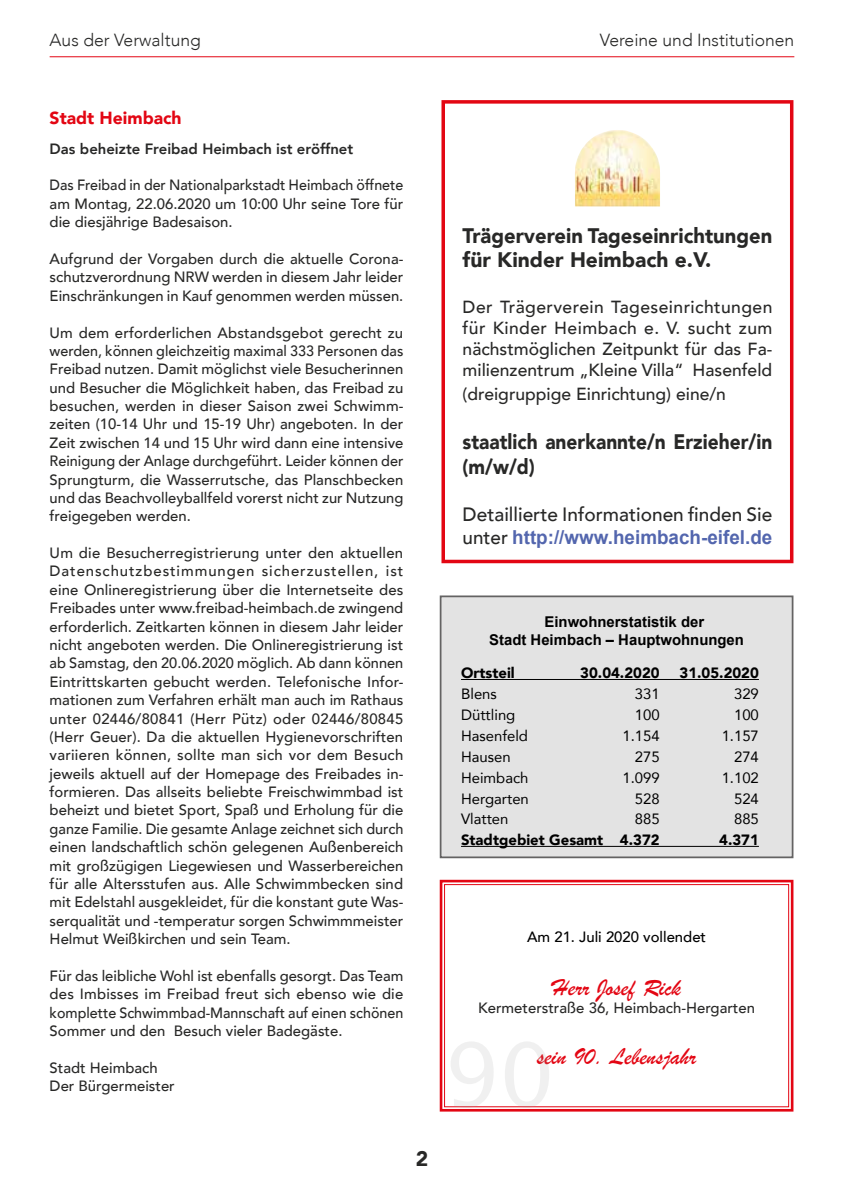
<style>
.page{position:relative;width:844px;height:1191px;background:#fff}
.page>*{position:absolute;margin:0;border:0;box-sizing:border-box;transform-origin:0 0}
.t1{font:24.5px "Brush Script";color:#e30613}
.t2{font:900 21px/24.5px "Avenir";color:#282827;scale:.96 1}
.t3{font:900 21px/24.5px "Avenir";color:#282827;scale:.91 1}
.t4{font:900 21px "Avenir";color:#282827}
.t5{font:500 19.25px "Avenir";color:#282827}
.t6{font:700 19.25px "Arial";color:#5366ae}
.t7{font:500 17.5px/21px "Avenir";color:#282827;text-align:justify}
.t8{font:300 17.5px "Avenir";color:#282827}
.t9{font:900 17.5px "Avenir";color:#e30613}
.t10{font:500 14.88px/18.4px "Avenir";color:#282827;text-align:justify}
.t11{font:500 14.88px/18.4px "Avenir";color:#282827;text-align:justify;scale:.96 1}
.t12{font:14.88px "Avenir";color:#000}
.t13{font:900 14.88px "Avenir";color:#000}
.t14{font:700 14.88px/17.8px "Arial";color:#000}
.t15{font:800 14.88px "Avenir";color:#282827}
.t16{font:500 14.88px "Avenir";color:#000}
.s1{font-family:"Avenir";font-weight:500;color:#282827}
</style>
<div class="page">
<hr style="left:50px;top:56px;width:744px;height:1px;background:#e30613">
<img style="left:575px;top:130px;width:85px;height:76px">
<div style="left:441px;top:100px;width:352px;height:463px;border:4px solid #e30613"></div>
<div style="left:439px;top:595px;width:354px;height:263px;background:#e3e3e3;border:2px solid #646363"></div>
<hr style="left:461px;top:679px;width:297px;height:1px;background:#000">
<hr style="left:461px;top:846px;width:297px;height:1px;background:#000">
<svg style="left:439px;top:879px;width:355px;height:233px"></svg>
<div style="left:444px;top:884px;width:344px;height:223px;border:1px solid #e30613"></div>
<p class="t8" style="left:50px;top:30px;width:153px">Aus der Verwaltung</p>
<p class="t8" style="left:599px;top:30px;width:196px">Vereine und Institutionen</p>
<p class="t9" style="left:50px;top:103px;width:133px">Stadt Heimbach</p>
<p class="t15" style="left:50px;top:137px;width:305px">Das beheizte Freibad Heimbach ist eröffnet</p>
<p class="t11" style="left:50px;top:175px;width:370px">Das Freibad in der Nationalparkstadt Heimbach öffnete am Montag, 22.06.2020 um 10:00 Uhr seine Tore für die diesjährige Badesaison.</p>
<p class="t10" style="left:50px;top:249px;width:355px">Aufgrund der Vorgaben durch die aktuelle Corona&shy;schutzverordnung NRW werden in diesem Jahr leider Einschränkungen in Kauf genommen werden müssen.</p>
<p class="t10" style="left:50px;top:322px;width:355px">Um dem erforderlichen Abstandsgebot gerecht zu werden, können gleichzeitig maximal 333 Personen das Freibad nutzen. Damit möglichst viele Besucherinnen und Besucher die Möglichkeit haben, das Freibad zu besuchen, werden in dieser Saison zwei Schwimm&shy;zeiten (10-14 Uhr und 15-19 Uhr) angeboten. In der Zeit zwischen 14 und 15 Uhr wird dann eine intensive Reinigung der Anlage durchgeführt. Leider können der Sprungturm, die Wasserrutsche, das Planschbecken und das Beachvolleyballfeld vorerst nicht zur Nutzung freigegeben werden.</p>
<p class="t10" style="left:50px;top:543px;width:355px">Um die Besucherregistrierung unter den aktuellen Datenschutzbestimmungen sicherzustellen, ist eine Onlineregistrierung über die Internetseite des Freibades unter www.freibad-heimbach.de zwingend erforderlich. Zeitkarten können in diesem Jahr leider nicht angeboten werden. Die Onlineregistrierung ist ab Samstag, den 20.06.2020 möglich. Ab dann können Eintrittskarten gebucht werden. Telefonische Infor&shy;mationen zum Verfahren erhält man auch im Rathaus unter 02446/80841 (Herr Pütz) oder 02446/80845 (Herr Geuer). Da die aktuellen Hygienevorschriften variieren können, sollte man sich vor dem Besuch jeweils aktuell auf der Homepage des Freibades in&shy;formieren. Das allseits beliebte Freischwimmbad ist beheizt und bietet Sport, Spaß und Erholung für die ganze Familie. Die gesamte Anlage zeichnet sich durch einen landschaftlich schön gelegenen Außenbereich mit großzügigen Liegewiesen und Wasserbereichen für alle Altersstufen aus. Alle Schwimmbecken sind mit Edelstahl ausgekleidet, für die konstant gute Was&shy;serqualität und -temperatur sorgen Schwimmmeister Helmut Weißkirchen und sein Team.</p>
<p class="t10" style="left:50px;top:965px;width:355px">Für das leibliche Wohl ist ebenfalls gesorgt. Das Team des Imbisses im Freibad freut sich ebenso wie die komplette Schwimmbad-Mannschaft auf einen schönen Sommer und den Besuch vieler Badegäste.</p>
<p class="t10" style="left:50px;top:1057px;width:127px">Stadt Heimbach<br>Der Bürgermeister</p>
<h2 class="t4" style="left:415px;top:1140px;width:14px">2</h2>
<h2 class="t2" style="left:462px;top:223px;width:324px">Trägerverein Tageseinrichtungen für Kinder Heimbach e.V.</h2>
<p class="t7" style="left:462px;top:295px;width:311px">Der Trägerverein Tageseinrichtungen für Kinder Heimbach e. V. sucht zum nächstmöglichen Zeitpunkt für das Fa&shy;milienzentrum „Kleine Villa“ Hasenfeld</p>
<p class="t7" style="left:462px;top:383px;width:265px">(dreigruppige Einrichtung) eine/n</p>
<h2 class="t3" style="left:462px;top:429px;width:342px">staatlich anerkannte/n Erzieher/in (m/w/d)</h2>
<p class="t5" style="left:462px;top:498px;width:311px">Detaillierte Informationen finden Sie</p>
<p class="t6" style="left:462px;top:524px;width:311px"><span class="s1">unter</span> http://www.heimbach-eifel.de</p>
<p class="t14" style="left:489px;top:614px;width:256px;text-indent:55px">Einwohnerstatistik der<br>Stadt Heimbach – Hauptwohnungen</p>
<p class="t13" style="left:461px;top:660px;width:55px">Ortsteil</p>
<p class="t13" style="left:580px;top:660px;width:81px">30.04.2020</p>
<p class="t13" style="left:679px;top:660px;width:81px">31.05.2020</p>
<p class="t12" style="left:461px;top:682px;width:37px">Blens</p>
<p class="t12" style="left:634px;top:682px;width:26px">331</p>
<p class="t12" style="left:734px;top:682px;width:26px">329</p>
<p class="t12" style="left:461px;top:703px;width:56px">Düttling</p>
<p class="t12" style="left:634px;top:703px;width:26px">100</p>
<p class="t12" style="left:734px;top:703px;width:26px">100</p>
<p class="t12" style="left:461px;top:724px;width:68px">Hasenfeld</p>
<p class="t12" style="left:622px;top:724px;width:39px">1.154</p>
<p class="t12" style="left:721px;top:724px;width:39px">1.157</p>
<p class="t12" style="left:461px;top:744px;width:51px">Hausen</p>
<p class="t12" style="left:634px;top:744px;width:26px">275</p>
<p class="t12" style="left:734px;top:744px;width:26px">274</p>
<p class="t12" style="left:461px;top:765px;width:69px">Heimbach</p>
<p class="t12" style="left:622px;top:765px;width:39px">1.099</p>
<p class="t12" style="left:721px;top:765px;width:39px">1.102</p>
<p class="t12" style="left:461px;top:786px;width:69px">Hergarten</p>
<p class="t12" style="left:634px;top:786px;width:26px">528</p>
<p class="t12" style="left:734px;top:786px;width:26px">524</p>
<p class="t12" style="left:461px;top:807px;width:49px">Vlatten</p>
<p class="t12" style="left:634px;top:807px;width:26px">885</p>
<p class="t12" style="left:734px;top:807px;width:26px">885</p>
<p class="t13" style="left:461px;top:827px;width:200px">Stadtgebiet Gesamt 4.372</p>
<p class="t13" style="left:719px;top:827px;width:41px">4.371</p>
<p class="t16" style="left:527px;top:924px;width:180px">Am 21. Juli 2020 vollendet</p>
<h1 class="t1" style="left:552px;top:971px;width:130px">Herr Josef Rick</h1>
<p class="t10" style="left:478px;top:998px;width:278px">Kermeterstraße 36, Heimbach-Hergarten</p>
<h1 class="t1" style="left:536px;top:1040px;width:161px">sein 90. Lebensjahr</h1>
</div>
